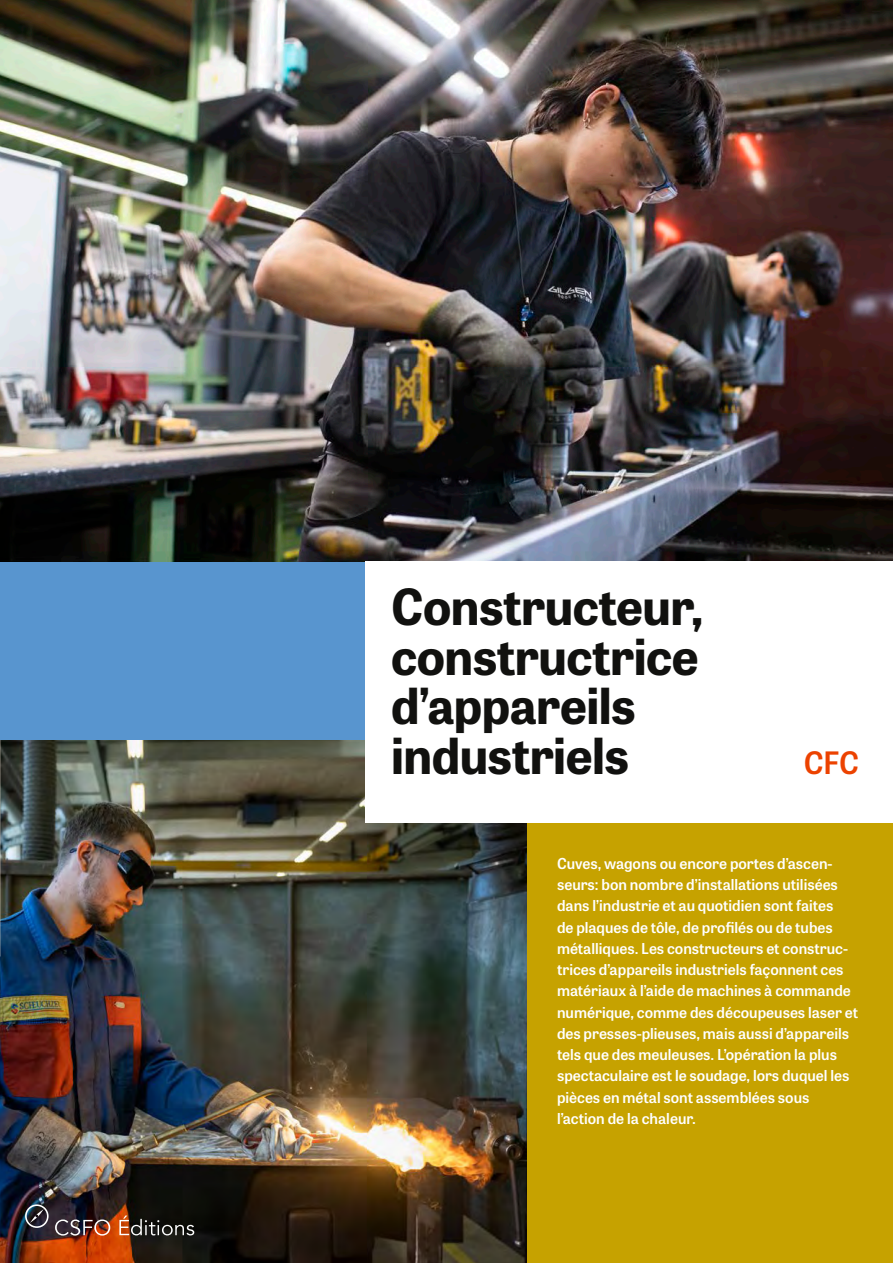
<style>
.page{position:relative;width:893px;height:1263px;background:#fff}
.page>*{position:absolute;margin:0;border:0;box-sizing:border-box;transform-origin:0 0}
.t1{font:700 49.5px/49.5px "Tablet Gothic";letter-spacing:-.01em;color:#11110f}
.t2{font:600 30.75px "Tablet Gothic";color:#ec4200}
.t3{font:600 15px/21.3px "Tablet Gothic";color:#fff}
</style>
<div class="page">
<img style="left:0;top:740px;width:527px;height:523px">
<div style="left:0;top:561px;width:366px;height:179px;background:#5895cf"></div>
<div style="left:527px;top:823px;width:366px;height:440px;background:#c6a200"></div>
<svg style="left:55px;top:1219px;width:55px;height:16px"></svg>
<svg style="left:25px;top:1204px;width:24px;height:24px"></svg>
<svg style="left:119px;top:1215px;width:75px;height:20px"></svg>
<img style="left:0;top:0;width:893px;height:561px">
<div style="left:366px;top:561px;width:527px;height:262px;background:#fff"></div>
<h1 class="t1" style="left:391px;top:580px;width:314px">Constructeur, constructrice d’appareils industriels</h1>
<h2 class="t2" style="left:804px;top:741px;width:57px">CFC</h2>
<p class="t3" style="left:557px;top:852px;width:303px">Cuves, wagons ou encore portes d’ascen&shy;seurs: bon nombre d’installations utilisées dans l’industrie et au quotidien sont faites<br>de plaques de tôle, de profilés ou de tubes métalliques. Les constructeurs et construc&shy;trices d’appareils industriels façonnent ces matériaux à l’aide de machines à commande numérique, comme des découpeuses laser et des presses-plieuses, mais aussi d’appareils tels que des meuleuses. L’opération la plus spectaculaire est le soudage, lors duquel les pièces en métal sont assemblées sous l’action de la chaleur.</p>
</div>
